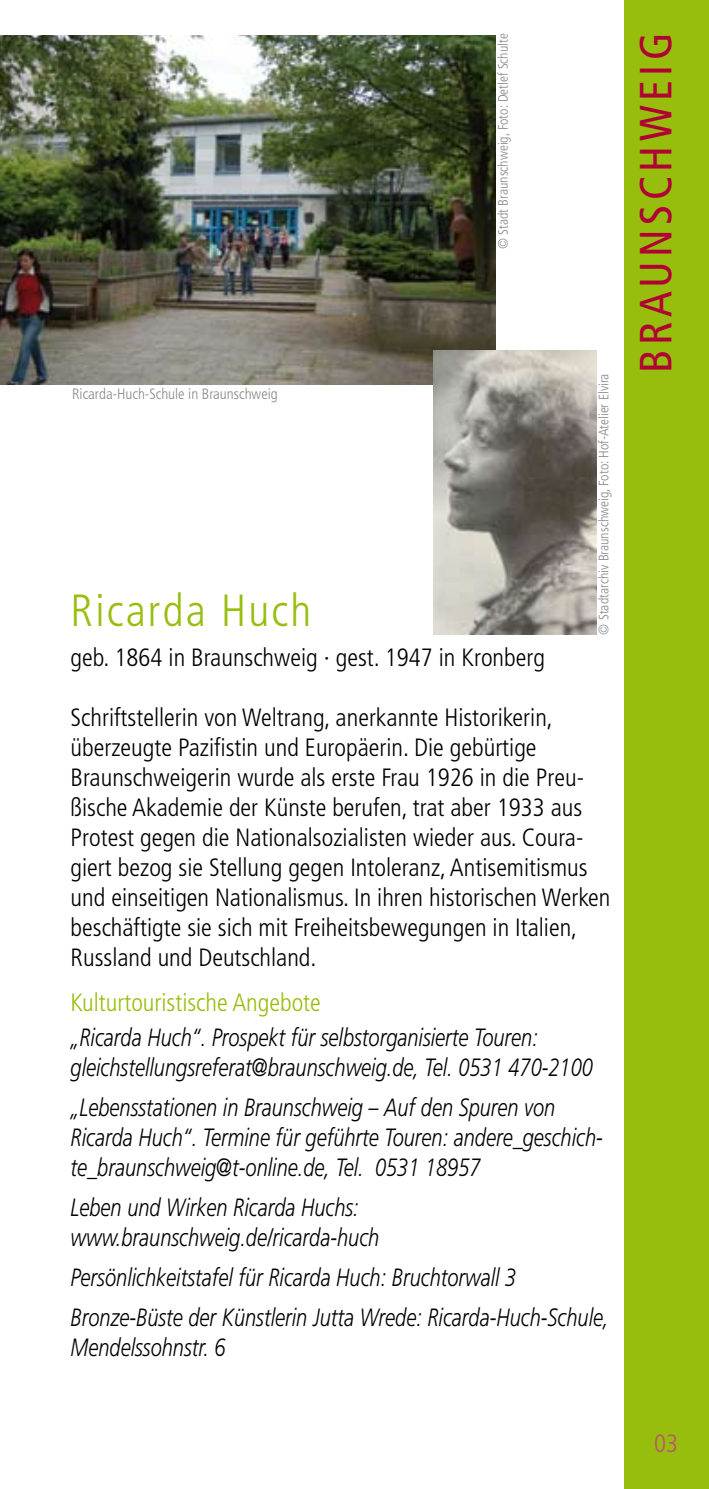
<style>
.page{position:relative;width:709px;height:1489px;background:#fff}
.page>*{position:absolute;margin:0;border:0;box-sizing:border-box;transform-origin:0 0}
.t1{font:condensed 45px "Frutiger";letter-spacing:.1em;color:#b10034}
.t2{font:300 condensed 45px "Frutiger";letter-spacing:.05em;color:#97be0d}
.t3{font:300 condensed 25px/30px "Frutiger";color:#000}
.t4{font:italic 300 25px/40px "Frutiger";color:#000;scale:.8 1}
.t5{font:300 condensed 25px "Frutiger";color:#c14f74}
.t6{font:300 condensed 15px "Frutiger";color:#87888a}
.t7{font:300 condensed 13.75px "Frutiger";color:#87888a}
.s1{font-style:normal;font-stretch:condensed;color:#97be0d}
</style>
<div class="page">
<div style="left:624px;top:0;width:85px;height:1488px;background:#97be0d"></div>
<img style="left:0;top:35px;width:495px;height:350px">
<img style="left:434px;top:351px;width:163px;height:283px">
<p class="t7" style="left:495px;top:249px;width:217px;rotate:-90deg">© Stadt Braunschweig, Foto: Detlef Schulte</p>
<p class="t7" style="left:596px;top:634px;width:262px;rotate:-90deg">© Stadtarchiv Braunschweig, Foto: Hof-Atelier Elvira</p>
<p class="t6" style="left:72px;top:386px;width:207px">Ricarda-Huch-Schule in Braunschweig</p>
<p class="t2" style="left:71px;top:584px;width:242px">Ricarda Huch</p>
<p class="t3" style="left:71px;top:642px;width:476px">geb. 1864 in Braunschweig · gest. 1947 in Kronberg</p>
<p class="t3" style="left:71px;top:702px;width:541px">Schriftstellerin von Weltrang, anerkannte Historikerin, überzeugte Pazifistin und Europäerin. Die gebürtige Braunschweigerin wurde als erste Frau 1926 in die Preu&shy;ßische Akademie der Künste berufen, trat aber 1933 aus Protest gegen die Nationalsozialisten wieder aus. Coura&shy;giert bezog sie Stellung gegen Intoleranz, Antisemitismus und einseitigen Nationalismus. In ihren historischen Werken beschäftigte sie sich mit Freiheitsbewegungen in Italien, Russland und Deutschland.</p>
<p class="t4" style="left:71px;top:984px;width:585px;line-height:35px"><span class="s1">Kulturtouristische Angebote<br></span>„Ricarda Huch“. Prospekt für selbstorganisierte Touren:</p>
<p class="t4" style="left:71px;top:1046px;width:654px">gleichstellungsreferat@braunschweig.de, Tel. 0531 470-2100 „Lebensstationen in Braunschweig – Auf den Spuren von</p>
<p class="t4" style="left:71px;top:1121px;width:666px;line-height:30px">Ricarda Huch“. Termine für geführte Touren: andere_geschich&shy;te_braunschweig@t-online.de, Tel. 0531 18957</p>
<p class="t4" style="left:71px;top:1191px;width:387px;line-height:30px">Leben und Wirken Ricarda Huchs: www.braunschweig.de/ricarda-huch</p>
<p class="t4" style="left:71px;top:1256px;width:674px">Persönlichkeitstafel für Ricarda Huch: Bruchtorwall 3<br>Bronze-Büste der Künstlerin Jutta Wrede: Ricarda-Huch-Schule,</p>
<p class="t4" style="left:71px;top:1326px;width:195px">Mendelssohnstr. 6</p>
<p class="t1" style="left:629px;top:372px;width:341px;rotate:-90deg">BRAUNSCHWEIG</p>
<p class="t5" style="left:654px;top:1428px;width:26px">03</p>
</div>
